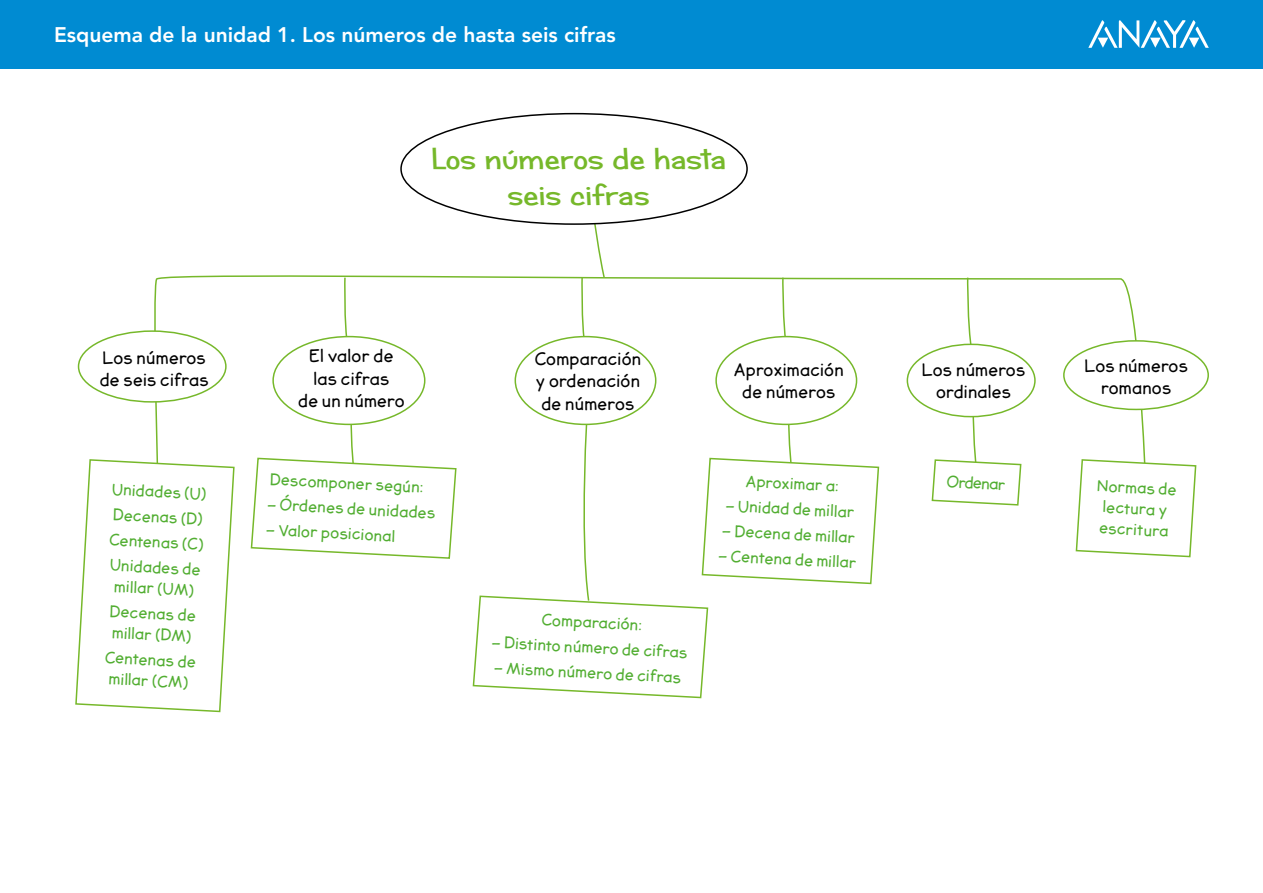
<style>
.page{position:relative;width:1263px;height:893px;background:#fff}
.page>*{position:absolute;margin:0;border:0;box-sizing:border-box;transform-origin:0 0}
.nuclTitBlanco{font:39px "Block Pro";color:#fff}
.t1{font:700 30px/36px "Candy Square BTN";letter-spacing:.015em;color:#76b82a;text-align:center;scale:1.2 1}
.nuclTitBlanco-2{font:27px "Block Pro";color:#fff}
.nucl_TitulArriba{font:800 21px "Avenir LT Std";color:#fff}
.t2{font:16.5px/22.5px "Jolly Good Sans";letter-spacing:.015em;color:#000;text-align:center}
.joly10{font:15px/21px "Jolly Good Sans";color:#52ae32;text-align:center}
</style>
<div class="page">
<svg style="left:154px;top:275px;width:995px;height:183px"></svg>
<svg style="left:75px;top:458px;width:160px;height:255px"></svg>
<div style="left:79px;top:331px;width:147px;height:71px;background:#fff;border-radius:50%"></div>
<div style="left:78px;top:330px;width:149px;height:73px;border:2px solid #76b82a;border-radius:50%"></div>
<svg style="left:343px;top:276px;width:6px;height:60px"></svg>
<svg style="left:250px;top:406px;width:207px;height:153px"></svg>
<div style="left:273px;top:337px;width:152px;height:87px;background:#fff;border-radius:50%"></div>
<div style="left:272px;top:336px;width:153px;height:89px;border:2px solid #76b82a;border-radius:50%"></div>
<svg style="left:581px;top:222px;width:25px;height:116px"></svg>
<div style="left:515px;top:337px;width:141px;height:87px;background:#fff;border-radius:50%"></div>
<svg style="left:781px;top:276px;width:7px;height:60px"></svg>
<svg style="left:472px;top:403px;width:408px;height:296px"></svg>
<div style="left:716px;top:337px;width:140px;height:87px;background:#fff;border-radius:50%"></div>
<div style="left:715px;top:336px;width:142px;height:89px;border:2px solid #76b82a;border-radius:50%"></div>
<svg style="left:966px;top:276px;width:7px;height:68px"></svg>
<svg style="left:931px;top:403px;width:91px;height:103px"></svg>
<div style="left:907px;top:344px;width:128px;height:73px;background:#fff;border-radius:50%"></div>
<div style="left:907px;top:344px;width:129px;height:73px;border:2px solid #76b82a;border-radius:50%"></div>
<svg style="left:1075px;top:458px;width:122px;height:100px"></svg>
<div style="left:1064px;top:341px;width:144px;height:68px;background:#fff;border-radius:50%"></div>
<div style="left:1063px;top:340px;width:146px;height:70px;border:2px solid #76b82a;border-radius:50%"></div>
<div style="left:0;top:0;width:1263px;height:68px;background:#008bd2"></div>
<svg style="left:1088px;top:20px;width:121px;height:28px"></svg>
<p class="nuclTitBlanco" style="left:53px;top:4px;width:157px">Esquema.</p>
<p class="nuclTitBlanco-2" style="left:218px;top:16px;width:358px">Los números de hasta seis cifras</p>
<p class="nucl_TitulArriba" style="left:54px;top:22px;width:563px">Esquema de la unidad 1. Los números de hasta seis cifras</p>
<p class="t2" style="left:100px;top:347px;width:110px;text-align:left">Los números de seis cifras</p>
<p class="joly10" style="left:113px;top:479px;width:96px;rotate:3deg">Unidades (U)</p>
<p class="joly10" style="left:114px;top:504px;width:91px;rotate:3deg">Decenas (D)</p>
<p class="joly10" style="left:110px;top:529px;width:96px;rotate:3deg">Centenas (C)</p>
<p class="joly10" style="left:111px;top:555px;width:92px;rotate:3deg">Unidades de millar (UM)</p>
<p class="joly10" style="left:110px;top:601px;width:88px;text-align:left;rotate:3deg">Decenas de millar (DM)</p>
<p class="joly10" style="left:106px;top:647px;width:92px;rotate:3deg">Centenas de millar (CM)</p>
<p class="t1" style="left:432px;top:142px;width:246px">Los números de hasta seis cifras</p>
<p class="t2" style="left:298px;top:345px;width:108px">El valor de las cifras<br>de un número</p>
<p class="t2" style="left:535px;top:348px;width:108px">Comparación y ordenación de números</p>
<p class="t2" style="left:734px;top:359px;width:111px">Aproximación de números</p>
<p class="joly10" style="left:271px;top:469px;width:155px;rotate:3deg">Descomponer según:</p>
<p class="joly10" style="left:268px;top:494px;width:170px;rotate:3deg">– Órdenes de unidades</p>
<p class="joly10" style="left:266px;top:519px;width:131px;rotate:3deg">– Valor posicional</p>
<p class="joly10" style="left:542px;top:609px;width:101px;rotate:3deg">Comparación:</p>
<p class="joly10" style="left:492px;top:632px;width:197px;rotate:3deg">– Distinto número de cifras</p>
<p class="joly10" style="left:494px;top:657px;width:189px;rotate:3deg">– Mismo número de cifras</p>
<p class="joly10" style="left:746px;top:471px;width:94px;rotate:3deg">Aproximar a:</p>
<p class="joly10" style="left:726px;top:495px;width:130px;rotate:3deg">– Unidad de millar</p>
<p class="joly10" style="left:723px;top:520px;width:135px;rotate:3deg">– Decena de millar</p>
<p class="joly10" style="left:719px;top:545px;width:140px;rotate:3deg">– Centena de millar</p>
<p class="t2" style="left:922px;top:359px;width:105px">Los números ordinales</p>
<p class="joly10" style="left:947px;top:471px;width:60px;rotate:3deg">Ordenar</p>
<p class="t2" style="left:1084px;top:355px;width:105px">Los números romanos</p>
<p class="joly10" style="left:1097px;top:475px;width:81px;rotate:3deg">Normas de lectura y escritura</p>
</div>
